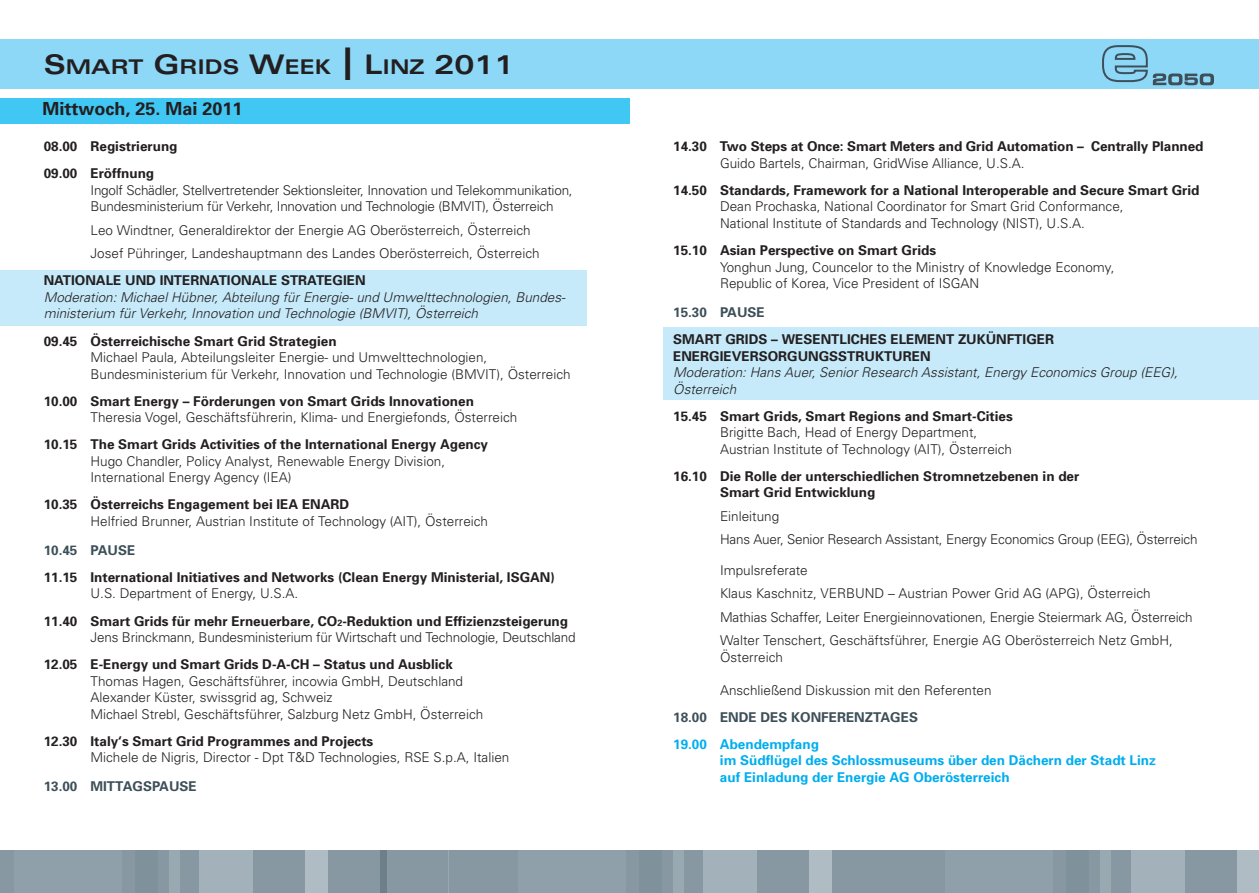
<style>
.page{position:relative;width:1259px;height:893px;background:#fff}
.page>*{position:absolute;margin:0;border:0;box-sizing:border-box;transform-origin:0 0}
.t1{font:700 expanded 27px "Univers";color:#231f20}
.t2{font:700 expanded 20.25px "Univers";color:#231f20}
.t3{font:700 18px "Univers";color:#231f20}
.t4{font:300 13.5px/16.5px "Univers";color:#231f20}
.t5{font:700 13.5px/27.2px "Univers";color:#231f20}
.t6{font:italic 300 13.5px/16.5px "Univers";color:#231f20}
.t7{font:700 13.5px/16.5px "Univers";color:#00aeef}
.t8{font:700 13.5px "Univers";color:#3d4f59}
.s1{font-size:27px}
.s2{font-weight:400;font-size:45px}
.s3{font-size:20.25px}
.s4{font-weight:300}
.s5{font-size:9px}
</style>
<div class="page">
<div style="left:0;top:98px;width:629px;height:25px;background:#40c7f4"></div>
<div style="left:0;top:270px;width:587px;height:56px;background:#c6eafa"></div>
<div style="left:663px;top:328px;width:596px;height:72px;background:#c6eafa"></div>
<div style="left:0;top:850px;width:587px;height:43px;background:#8798a2"></div>
<div style="left:199px;top:850px;width:54px;height:43px;background:#a3b2ba"></div>
<div style="left:305px;top:850px;width:22px;height:43px;background:#afbcc3"></div>
<div style="left:380px;top:850px;width:7px;height:43px;background:#6d808a"></div>
<div style="left:14px;top:850px;width:107px;height:43px;background:#90a0aa"></div>
<div style="left:135px;top:850px;width:22px;height:43px;background:#7f919a"></div>
<div style="left:169px;top:850px;width:10px;height:43px;background:#99a9b2"></div>
<div style="left:449px;top:850px;width:642px;height:43px;background:#8798a2"></div>
<div style="left:703px;top:850px;width:54px;height:43px;background:#a3b2ba"></div>
<div style="left:809px;top:850px;width:22px;height:43px;background:#afbcc3"></div>
<div style="left:518px;top:850px;width:107px;height:43px;background:#90a0aa"></div>
<div style="left:639px;top:850px;width:22px;height:43px;background:#7f919a"></div>
<div style="left:673px;top:850px;width:10px;height:43px;background:#99a9b2"></div>
<div style="left:876px;top:850px;width:383px;height:43px;background:#8798a2"></div>
<div style="left:1130px;top:850px;width:54px;height:43px;background:#a3b2ba"></div>
<div style="left:1237px;top:850px;width:22px;height:43px;background:#afbcc3"></div>
<div style="left:945px;top:850px;width:107px;height:43px;background:#90a0aa"></div>
<div style="left:1066px;top:850px;width:22px;height:43px;background:#7f919a"></div>
<div style="left:1100px;top:850px;width:10px;height:43px;background:#99a9b2"></div>
<div style="left:0;top:40px;width:1259px;height:49px;background:#8dd7f7"></div>
<svg style="left:1102px;top:45px;width:112px;height:40px"></svg>
<h2 class="t2" style="left:44px;top:60px;width:289px"><span class="s1">S</span>MART <span class="s1">G</span>RIDS <span class="s1">W</span>EEK</h2>
<h1 class="t1" style="left:341px;top:55px;width:175px"><span class="s2">I</span> L<span class="s3">INZ</span> 2011</h1>
<h3 class="t3" style="left:43px;top:102px;width:202px">Mittwoch, 25. Mai 2011</h3>
<p class="t5" style="left:44px;top:134px;width:135px">08.00 Registrierung<br>09.00 Eröffnung</p>
<p class="t4" style="left:90px;top:183px;width:484px">Ingolf Schädler, Stellvertretender Sektionsleiter, Innovation und Telekommunikation,<br>Bundesministerium für Verkehr, Innovation und Technologie (BMVIT), Österreich</p>
<p class="t4" style="left:90px;top:220px;width:451px;line-height:23.4px">Leo Windtner, Generaldirektor der Energie AG Oberösterreich, Österreich<br>Josef Pühringer, Landeshauptmann des Landes Oberösterreich, Österreich</p>
<p class="t5" style="left:44px;top:268px;width:323px">NATIONALE UND INTERNATIONALE STRATEGIEN</p>
<p class="t6" style="left:44px;top:290px;width:525px">Moderation: Michael Hübner, Abteilung für Energie- und Umwelttechnologien, Bundes&shy;ministerium für Verkehr, Innovation und Technologie (BMVIT), Österreich</p>
<p class="t5" style="left:44px;top:328px;width:294px">09.45 Österreichische Smart Grid Strategien</p>
<p class="t4" style="left:90px;top:350px;width:482px">Michael Paula, Abteilungsleiter Energie- und Umwelttechnologien,<br>Bundesministerium für Verkehr, Innovation und Technologie (BMVIT), Österreich</p>
<p class="t5" style="left:44px;top:388px;width:432px">10.00 Smart Energy – Förderungen von Smart Grids Innovationen</p>
<p class="t4" style="left:90px;top:410px;width:428px">Theresia Vogel, Geschäftsführerin, Klima- und Energiefonds, Österreich</p>
<p class="t5" style="left:44px;top:432px;width:446px">10.15 The Smart Grids Activities of the International Energy Agency</p>
<p class="t4" style="left:90px;top:454px;width:356px">Hugo Chandler, Policy Analyst, Renewable Energy Division,<br>International Energy Agency (IEA)</p>
<p class="t5" style="left:44px;top:492px;width:307px">10.35 Österreichs Engagement bei IEA ENARD</p>
<p class="t4" style="left:90px;top:514px;width:399px">Helfried Brunner, Austrian Institute of Technology (AIT), Österreich</p>
<p class="t8" style="left:44px;top:545px;width:93px">10.45 PAUSE</p>
<p class="t5" style="left:44px;top:565px;width:513px">11.15 International Initiatives and Networks (Clean Energy Ministerial, ISGAN)</p>
<p class="t5" style="left:44px;top:581px;width:526px;text-indent:47px"><span class="s4">U.S. Department of Energy, U.S.A.<br></span>11.40 Smart Grids für mehr Erneuerbare, CO<span class="s5">2</span>-Reduktion und Effizienzsteigerung</p>
<p class="t4" style="left:90px;top:630px;width:486px">Jens Brinckmann, Bundesministerium für Wirtschaft und Technologie, Deutschland</p>
<p class="t5" style="left:44px;top:652px;width:411px">12.05 E-Energy und Smart Grids D-A-CH – Status und Ausblick</p>
<p class="t4" style="left:90px;top:674px;width:394px">Thomas Hagen, Geschäftsführer, incowia GmbH, Deutschland<br>Alexander Küster, swissgrid ag, Schweiz<br>Michael Strebl, Geschäftsführer, Salzburg Netz GmbH, Österreich</p>
<p class="t5" style="left:44px;top:729px;width:331px">12.30 Italy‘s Smart Grid Programmes and Projects</p>
<p class="t4" style="left:90px;top:750px;width:420px">Michele de Nigris, Director - Dpt T&amp;D Technologies, RSE S.p.A, Italien</p>
<p class="t8" style="left:44px;top:781px;width:155px">13.00 MITTAGSPAUSE</p>
<p class="t5" style="left:673px;top:134px;width:531px">14.30 Two Steps at Once: Smart Meters and Grid Automation – Centrally Planned</p>
<p class="t4" style="left:720px;top:156px;width:306px">Guido Bartels, Chairman, GridWise Alliance, U.S.A.</p>
<p class="t5" style="left:673px;top:178px;width:528px">14.50 Standards, Framework for a National Interoperable and Secure Smart Grid</p>
<p class="t4" style="left:720px;top:200px;width:405px">Dean Prochaska, National Coordinator for Smart Grid Conformance,<br>National Institute of Standards and Technology (NIST), U.S.A.</p>
<p class="t5" style="left:673px;top:238px;width:264px">15.10 Asian Perspective on Smart Grids</p>
<p class="t4" style="left:720px;top:260px;width:396px">Yonghun Jung, Councelor to the Ministry of Knowledge Economy,<br>Republic of Korea, Vice President of ISGAN</p>
<p class="t8" style="left:673px;top:307px;width:93px">15.30 PAUSE</p>
<p class="t5" style="left:673px;top:332px;width:382px;line-height:16.5px">SMART GRIDS – WESENTLICHES ELEMENT ZUKÜNFTIGER<br>ENERGIEVERSORGUNGSSTRUKTUREN</p>
<p class="t6" style="left:673px;top:365px;width:509px">Moderation: Hans Auer, Senior Research Assistant, Energy Economics Group (EEG),<br>Österreich</p>
<p class="t5" style="left:673px;top:403px;width:341px">15.45 Smart Grids, Smart Regions and Smart-Cities</p>
<p class="t4" style="left:720px;top:425px;width:294px">Brigitte Bach, Head of Energy Department,<br>Austrian Institute of Technology (AIT), Österreich</p>
<p class="t5" style="left:720px;top:469px;width:361px;line-height:16.5px;text-indent:-47px">16.10 Die Rolle der unterschiedlichen Stromnetzebenen in der<br>Smart Grid Entwicklung</p>
<p class="t4" style="left:720px;top:505px;width:479px;line-height:23.4px">Einleitung<br>Hans Auer, Senior Research Assistant, Energy Economics Group (EEG), Österreich</p>
<p class="t4" style="left:720px;top:559px;width:474px;line-height:23.4px">Impulsreferate<br>Klaus Kaschnitz, VERBUND – Austrian Power Grid AG (APG), Österreich Mathias Schaffer, Leiter Energieinnovationen, Energie Steiermark AG, Österreich Walter Tenschert, Geschäftsführer, Energie AG Oberösterreich Netz GmbH,</p>
<p class="t4" style="left:720px;top:650px;width:64px">Österreich</p>
<p class="t4" style="left:720px;top:683px;width:273px">Anschließend Diskussion mit den Referenten</p>
<p class="t8" style="left:673px;top:712px;width:246px">18.00 ENDE DES KONFERENZTAGES</p>
<p class="t7" style="left:720px;top:737px;width:437px;text-indent:-47px">19.00 Abendempfang<br>im Südflügel des Schlossmuseums über den Dächern der Stadt Linz auf Einladung der Energie AG Oberösterreich</p>
</div>
